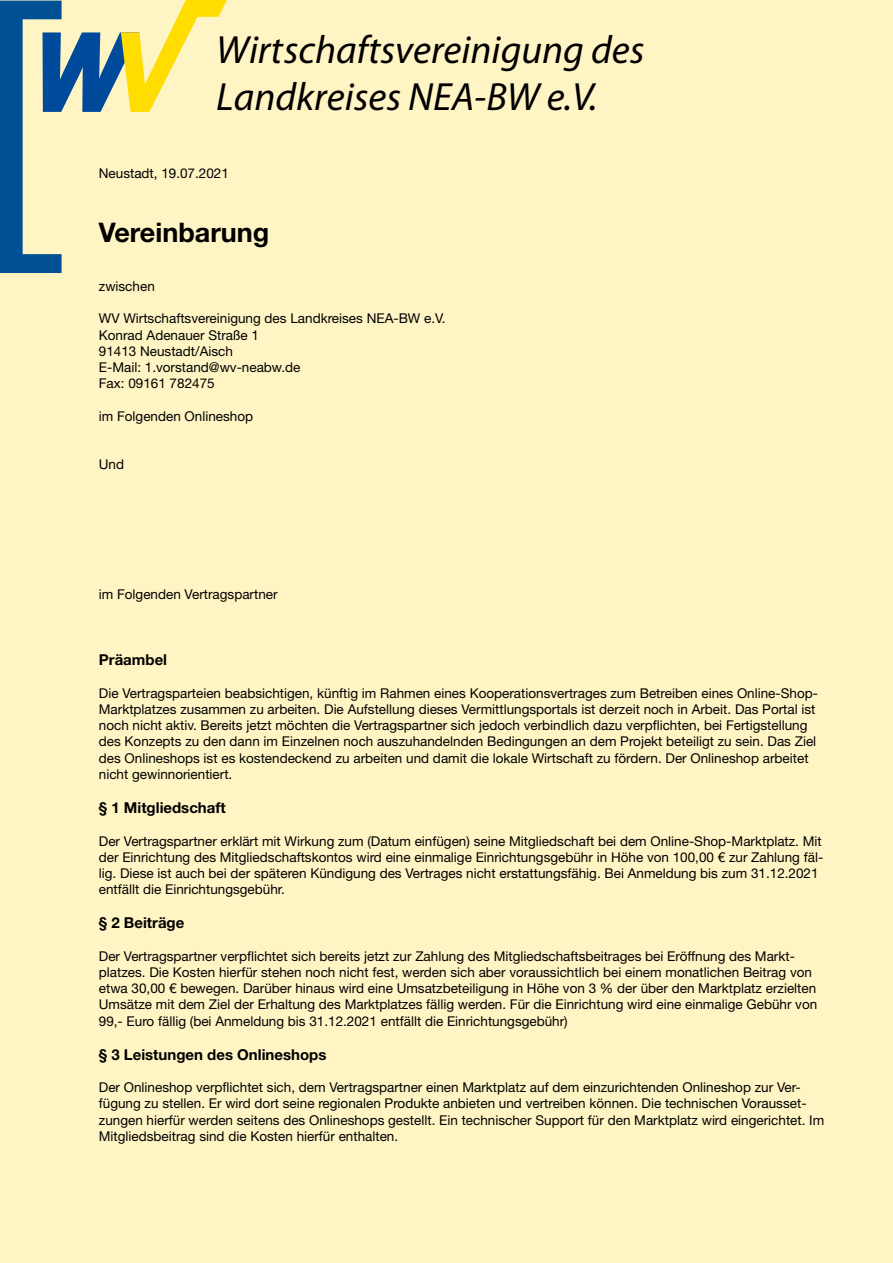
<style>
.page{position:relative;width:893px;height:1263px;background:#fff4c3}
.page>*{position:absolute;margin:0;border:0;box-sizing:border-box;transform-origin:0 0}
.t1{font:341.25px "Myriad Pro";color:#005095}
.t2{font:italic 39.45px/47.4px "Myriad Pro";color:#000}
.t3{font:700 27px "Helvetica Neue LT Std";color:#000}
.t4{font:700 15px "Helvetica Neue LT Std";color:#000}
.t5{font:13.5px/16.2px "Helvetica Neue LT Std";color:#000}
</style>
<div class="page">
<svg style="left:43px;top:0;width:184px;height:112px"></svg>
<h1 class="t1" style="left:-29px;top:-66px;width:98px">[</h1>
<h2 class="t2" style="left:216px;top:27px;width:430px">Wirtschaftsvereinigung des<br>Landkreises NEA-BW e.V.</h2>
<p class="t5" style="left:99px;top:165px;width:132px">Neustadt, 19.07.2021</p>
<h3 class="t3" style="left:99px;top:216px;width:172px">Vereinbarung</h3>
<p class="t5" style="left:99px;top:278px;width:57px">zwischen</p>
<p class="t5" style="left:99px;top:310px;width:348px">WV Wirtschaftsvereinigung des Landkreises NEA-BW e.V.<br>Konrad Adenauer Straße 1<br>91413 Neustadt/Aisch<br>E-Mail: 1.vorstand@wv-neabw.de<br>Fax: 09161 782475</p>
<p class="t5" style="left:99px;top:408px;width:156px">im Folgenden Onlineshop</p>
<p class="t5" style="left:99px;top:456px;width:27px">Und</p>
<p class="t5" style="left:99px;top:586px;width:180px">im Folgenden Vertragspartner</p>
<p class="t4" style="left:99px;top:651px;width:70px">Präambel</p>
<p class="t5" style="left:99px;top:685px;width:721px">Die Vertragsparteien beabsichtigen, künftig im Rahmen eines Kooperationsvertrages zum Betreiben eines Online-Shop-Marktplatzes zusammen zu arbeiten. Die Aufstellung dieses Vermittlungsportals ist derzeit noch in Arbeit. Das Portal ist noch nicht aktiv. Bereits jetzt möchten die Vertragspartner sich jedoch verbindlich dazu verpflichten, bei Fertigstellung des Konzepts zu den dann im Einzelnen noch auszuhandelnden Bedingungen an dem Projekt beteiligt zu sein. Das Ziel des Onlineshops ist es kostendeckend zu arbeiten und damit die lokale Wirtschaft zu fördern. Der Onlineshop arbeitet nicht gewinnorientiert.</p>
<p class="t4" style="left:99px;top:798px;width:128px">§ 1 Mitgliedschaft</p>
<p class="t5" style="left:99px;top:832px;width:726px">Der Vertragspartner erklärt mit Wirkung zum (Datum einfügen) seine Mitgliedschaft bei dem Online-Shop-Marktplatz. Mit der Einrichtung des Mitgliedschaftskontos wird eine einmalige Einrichtungsgebühr in Höhe von 100,00 € zur Zahlung fäl&shy;lig. Diese ist auch bei der späteren Kündigung des Vertrages nicht erstattungsfähig. Bei Anmeldung bis zum 31.12.2021 entfällt die Einrichtungsgebühr.</p>
<p class="t4" style="left:99px;top:914px;width:87px">§ 2 Beiträge</p>
<p class="t5" style="left:99px;top:948px;width:720px">Der Vertragspartner verpflichtet sich bereits jetzt zur Zahlung des Mitgliedschaftsbeitrages bei Eröffnung des Markt&shy;platzes. Die Kosten hierfür stehen noch nicht fest, werden sich aber voraussichtlich bei einem monatlichen Beitrag von etwa 30,00 € bewegen. Darüber hinaus wird eine Umsatzbeteiligung in Höhe von 3 % der über den Marktplatz erzielten Umsätze mit dem Ziel der Erhaltung des Marktplatzes fällig werden. Für die Einrichtung wird eine einmalige Gebühr von 99,- Euro fällig (bei Anmeldung bis 31.12.2021 entfällt die Einrichtungsgebühr)</p>
<p class="t4" style="left:99px;top:1045px;width:229px">§ 3 Leistungen des Onlineshops</p>
<p class="t5" style="left:99px;top:1079px;width:727px">Der Onlineshop verpflichtet sich, dem Vertragspartner einen Marktplatz auf dem einzurichtenden Onlineshop zur Ver&shy;fügung zu stellen. Er wird dort seine regionalen Produkte anbieten und vertreiben können. Die technischen Vorausset&shy;zungen hierfür werden seitens des Onlineshops gestellt. Ein technischer Support für den Marktplatz wird eingerichtet. Im Mitgliedsbeitrag sind die Kosten hierfür enthalten.</p>
</div>
